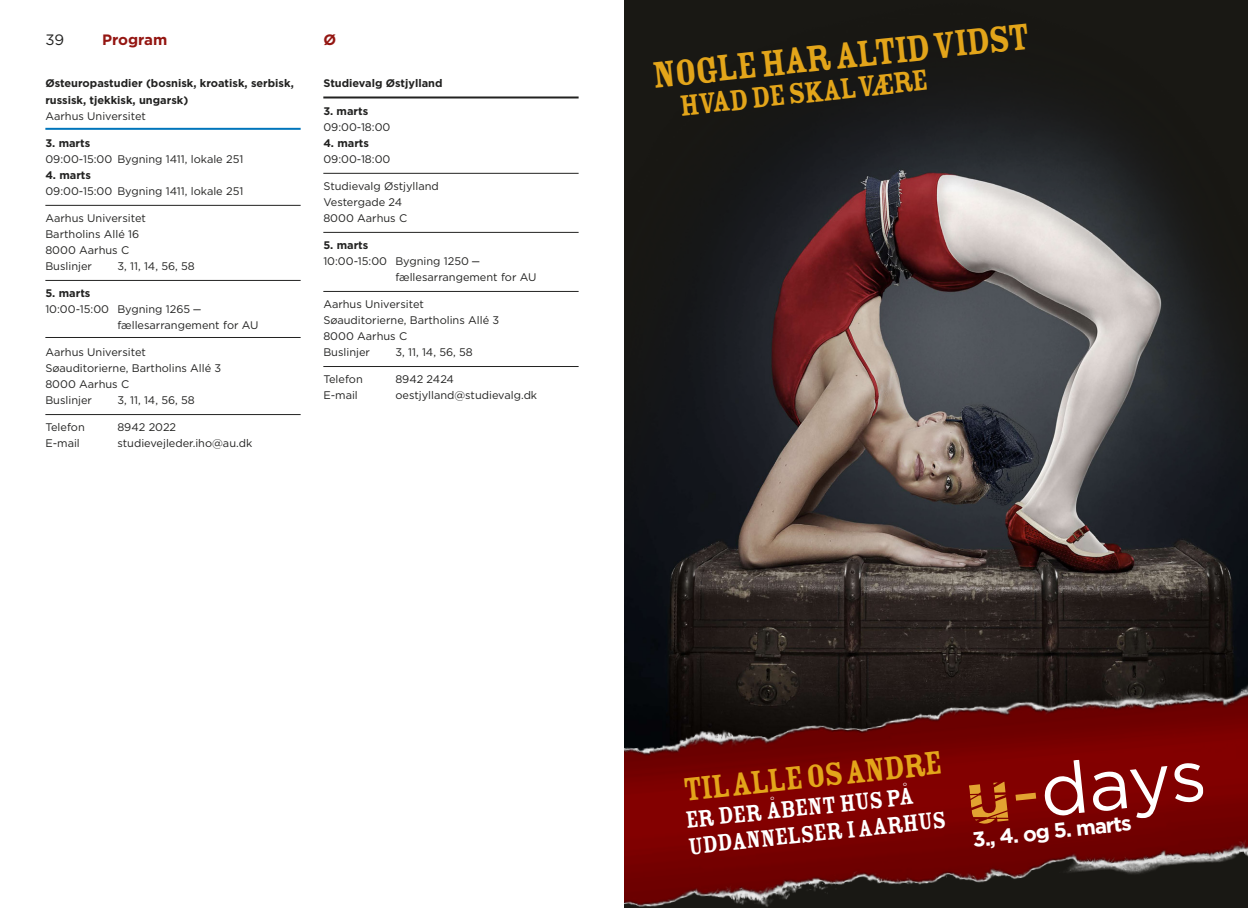
<style>
.page{position:relative;width:1248px;height:908px;background:#fff}
.page>*{position:absolute;margin:0;border:0;box-sizing:border-box;transform-origin:0 0}
.t1{font:40.4px "Rosewood Fill";color:#e3a51a}
.t2{font:35.6px "Rosewood Fill";color:#e3a51a}
.t3{font:32px "Rosewood Fill";color:#e3a51a}
.t4{font:25.8px/26.8px "Rosewood Fill";color:#fff}
.t5{font:700 20.8px "Gotham";color:#fff}
.t6{font:700 15px "Gotham";color:#941612}
.t7{font:15px "Gotham";color:#222221}
.t8{font:11px/16px "Gotham";color:#222221}
.t9{font:700 11px/16px "Gotham";color:#222221}
.s1{font-family:"Akzidenz Grotesk BE"}
</style>
<div class="page">
<hr style="left:45px;top:128px;width:255px;height:2px;background:#0075bb">
<hr style="left:45px;top:205px;width:255px;height:1px;background:#222221">
<hr style="left:45px;top:280px;width:255px;height:1px;background:#222221">
<hr style="left:45px;top:337px;width:255px;height:1px;background:#222221">
<hr style="left:45px;top:414px;width:255px;height:1px;background:#222221">
<hr style="left:323px;top:96px;width:255px;height:2px;background:#222221">
<hr style="left:323px;top:173px;width:255px;height:1px;background:#222221">
<hr style="left:323px;top:232px;width:255px;height:1px;background:#222221">
<hr style="left:323px;top:291px;width:255px;height:1px;background:#222221">
<hr style="left:323px;top:366px;width:255px;height:1px;background:#222221">
<img style="left:624px;top:0;width:623px;height:658px">
<img style="left:624px;top:658px;width:623px;height:249px">
<svg style="left:1043px;top:759px;width:160px;height:59px"></svg>
<svg style="left:968px;top:781px;width:40px;height:42px;background:#ab4715"></svg>
<svg style="left:1015px;top:792px;width:21px;height:8px"></svg>
<h3 class="t7" style="left:45px;top:32px;width:20px">39</h3>
<h3 class="t6" style="left:102px;top:31px;width:67px">Program</h3>
<h3 class="t6" style="left:323px;top:31px;width:14px">Ø</h3>
<p class="t9" style="left:45px;top:75px;width:250px">Østeuropastudier (bosnisk, kroatisk, serbisk, russisk, tjekkisk, ungarsk)</p>
<p class="t8" style="left:45px;top:107px;width:102px">Aarhus Universitet</p>
<p class="t9" style="left:45px;top:134px;width:46px">3. marts</p>
<p class="t8" style="left:45px;top:150px;width:199px">09:00-15:00 Bygning 1411, lokale 251</p>
<p class="t9" style="left:45px;top:166px;width:47px">4. marts</p>
<p class="t8" style="left:45px;top:182px;width:199px">09:00-15:00 Bygning 1411, lokale 251</p>
<p class="t8" style="left:45px;top:209px;width:102px">Aarhus Universitet<br>Bartholins Allé 16<br>8000 Aarhus C<br>Buslinjer</p>
<p class="t9" style="left:323px;top:75px;width:121px">Studievalg Østjylland</p>
<p class="t9" style="left:323px;top:102px;width:46px">3. marts</p>
<p class="t8" style="left:323px;top:118px;width:69px">09:00-18:00</p>
<p class="t9" style="left:323px;top:134px;width:47px">4. marts</p>
<p class="t8" style="left:323px;top:150px;width:69px">09:00-18:00</p>
<p class="t8" style="left:323px;top:177px;width:117px">Studievalg Østjylland<br>Vestergade 24<br>8000 Aarhus C</p>
<p class="t9" style="left:323px;top:236px;width:47px">5. marts</p>
<p class="t8" style="left:323px;top:252px;width:158px">10:00-15:00 Bygning 1250 <span class="s1">−</span></p>
<p class="t8" style="left:395px;top:268px;width:143px">fællesarrangement for AU</p>
<p class="t8" style="left:323px;top:295px;width:177px">Aarhus Universitet<br>Søauditorierne, Bartholins Allé 3<br>8000 Aarhus C<br>Buslinjer</p>
<p class="t8" style="left:117px;top:257px;width:79px">3, 11, 14, 56, 58</p>
<p class="t9" style="left:45px;top:284px;width:47px">5. marts</p>
<p class="t8" style="left:45px;top:300px;width:157px">10:00-15:00 Bygning 1265 <span class="s1">−</span></p>
<p class="t8" style="left:117px;top:316px;width:143px">fællesarrangement for AU</p>
<p class="t8" style="left:45px;top:343px;width:177px">Aarhus Universitet<br>Søauditorierne, Bartholins Allé 3<br>8000 Aarhus C<br>Buslinjer</p>
<p class="t8" style="left:395px;top:343px;width:79px">3, 11, 14, 56, 58</p>
<p class="t8" style="left:323px;top:370px;width:41px">Telefon</p>
<p class="t8" style="left:395px;top:370px;width:60px">8942 2424</p>
<p class="t8" style="left:323px;top:386px;width:36px">E-mail</p>
<p class="t8" style="left:395px;top:386px;width:143px">oestjylland@studievalg.dk</p>
<p class="t8" style="left:117px;top:391px;width:79px">3, 11, 14, 56, 58</p>
<p class="t8" style="left:45px;top:418px;width:41px">Telefon</p>
<p class="t8" style="left:117px;top:418px;width:60px">8942 2022</p>
<p class="t8" style="left:45px;top:434px;width:36px">E-mail</p>
<p class="t8" style="left:117px;top:434px;width:136px">studievejleder.iho@au.dk</p>
<h1 class="t1" style="left:650px;top:54px;width:381px;rotate:-6deg">Nogle har altid vidst</h1>
<h3 class="t3" style="left:678px;top:88px;width:251px;rotate:-6deg">hvad de skal være</h3>
<h2 class="t2" style="left:680px;top:770px;width:262px;rotate:-6deg">Til alle os andre</h2>
<h3 class="t4" style="left:684px;top:806px;width:261px;rotate:-6deg">er der åbent hus på uddannelser i Aarhus</h3>
<h3 class="t5" style="left:971px;top:825px;width:161px;rotate:-6deg">3., 4. og 5. marts</h3>
</div>
